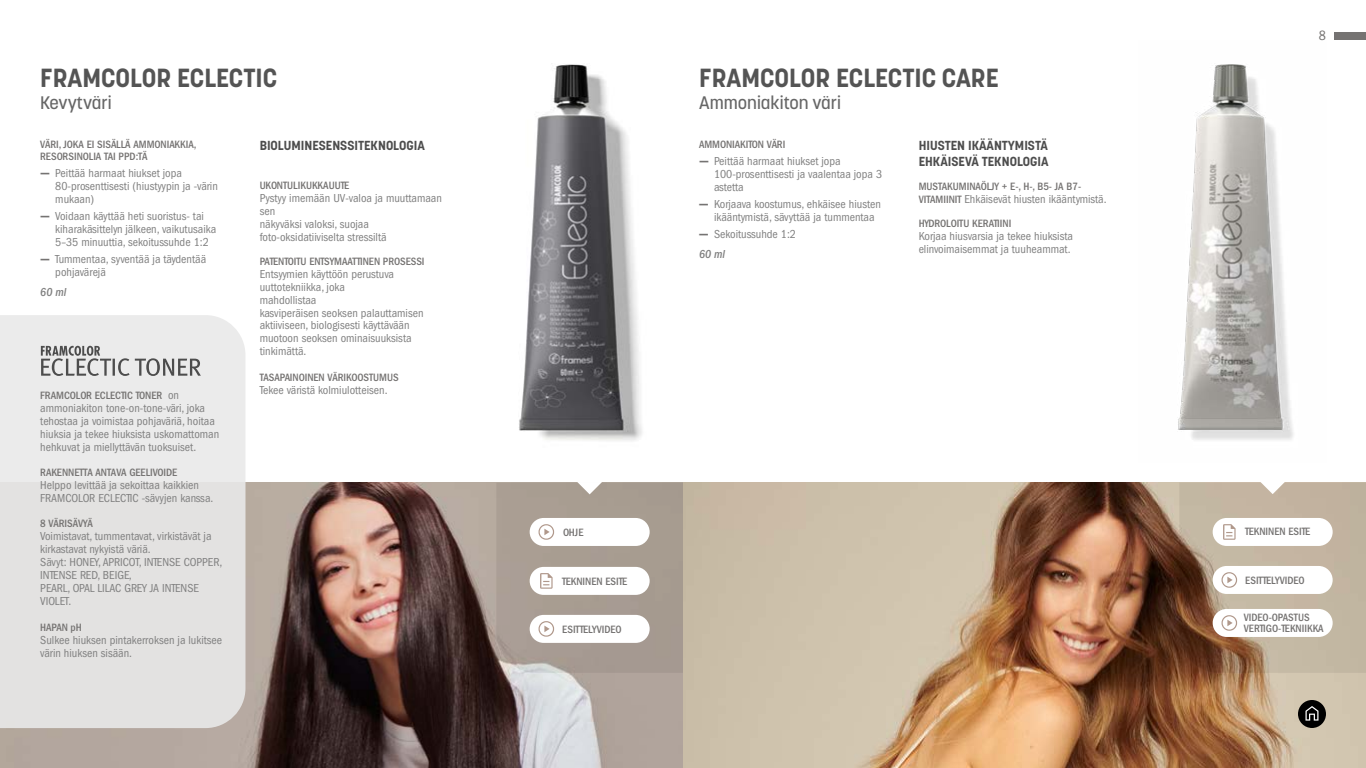
<style>
.page{position:relative;width:1366px;height:768px;background:#fff}
.page>*{position:absolute;margin:0;border:0;box-sizing:border-box;transform-origin:0 0}
.t1{font:700 26px "Korolev";color:#545454}
.t2{font:500 18px "Korolev";color:#666}
.t3{font:condensed 14px "Franklin Gothic LT Pro";color:#757372}
.t4{font:700 13px/15.6px "Korolev";color:#4d4d4d}
.t5{font:condensed 12px/13px "Franklin Gothic LT Pro";color:#808080}
.t6{font:italic 500 condensed 12px "Franklin Gothic LT Pro";color:#808080}
.t7{font:500 condensed 11px/12px "Franklin Gothic LT Pro";color:#757372}
.s1{font-family:"Gotham";font-weight:700;font-stretch:normal;font-size:11px;color:#757372}
.s2{font-weight:400;font-size:12px;color:#808080}
.s3{font-weight:500;font-style:italic}
.s4{font-weight:500;font-size:11px;color:#757372}
</style>
<div class="page">
<img style="left:0;top:482px;width:1066px;height:286px">
<img style="left:1066px;top:482px;width:300px;height:286px">
<img style="left:519px;top:64px;width:123px;height:377px">
<img style="left:1178px;top:64px;width:115px;height:376px">
<svg style="left:0;top:315px;width:245px;height:413px;background:#e5e5e4"></svg>
<svg style="left:41px;top:346px;width:160px;height:30px;background:#c1c1c1"></svg>
<div style="left:1334px;top:32px;width:32px;height:8px;background:#757372"></div>
<div style="left:1298px;top:700px;width:28px;height:28px;background:#000;border-radius:50%"></div>
<svg style="left:1306px;top:706px;width:12px;height:15px"></svg>
<svg style="left:1179px;top:482px;width:187px;height:191px"></svg>
<svg style="left:496px;top:482px;width:187px;height:191px"></svg>
<h1 class="t1" style="left:40px;top:61px;width:238px">FRAMCOLOR ECLECTIC</h1>
<h2 class="t2" style="left:40px;top:91px;width:73px">Kevytväri</h2>
<p class="t7" style="left:40px;top:138px;width:158px">VÄRI, JOKA EI SISÄLLÄ AMMONIAKKIA,<br>RESORSINOLIA TAI PPD:TÄ</p>
<p class="t5" style="left:55px;top:167px;width:164px;text-indent:-15px"><span class="s1">—</span> Peittää harmaat hiukset jopa<br>80-prosenttisesti (hiustyypin ja -värin mukaan)</p>
<p class="t5" style="left:55px;top:210px;width:163px;text-indent:-15px"><span class="s1">—</span> Voidaan käyttää heti suoristus- tai kiharakäsittelyn jälkeen, vaikutusaika<br>5–35 minuuttia, sekoitussuhde 1:2</p>
<p class="t5" style="left:55px;top:253px;width:152px;text-indent:-15px"><span class="s1">—</span> Tummentaa, syventää ja täydentää pohjavärejä</p>
<p class="t6" style="left:40px;top:285px;width:28px">60 ml</p>
<p class="t7" style="left:40px;top:390px;width:140px">FRAMCOLOR ECLECTIC TONER <span class="s2">on</span></p>
<p class="t5" style="left:40px;top:402px;width:181px">ammoniakiton tone-on-tone-väri, joka tehostaa ja voimistaa pohjaväriä, hoitaa hiuksia ja tekee hiuksista uskomattoman hehkuvat ja miellyttävän tuoksuiset.</p>
<p class="t7" style="left:40px;top:467px;width:138px">RAKENNETTA ANTAVA GEELIVOIDE</p>
<p class="t5" style="left:40px;top:479px;width:175px">Helppo levittää ja sekoittaa kaikkien<br>FRAMCOLOR ECLECTIC ‑sävyjen kanssa.</p>
<p class="t7" style="left:40px;top:518px;width:54px">8 VÄRISÄVYÄ</p>
<p class="t5" style="left:40px;top:530px;width:184px">Voimistavat, tummentavat, virkistävät ja kirkastavat nykyistä väriä.<br>Sävyt: HONEY, APRICOT, INTENSE COPPER,<br>INTENSE RED, BEIGE,<br>PEARL, OPAL LILAC GREY JA INTENSE<br>VIOLET.</p>
<p class="t7" style="left:40px;top:622px;width:43px">HAPAN pH</p>
<p class="t5" style="left:40px;top:634px;width:183px">Sulkee hiuksen pintakerroksen ja lukitsee värin hiuksen sisään.</p>
<p class="t4" style="left:260px;top:138px;width:167px">BIOLUMINESENSSITEKNOLOGIA</p>
<p class="t7" style="left:260px;top:179px;width:91px">UKONTULIKUKKAUUTE</p>
<p class="t5" style="left:260px;top:191px;width:184px">Pystyy imemään UV-valoa ja muuttamaan sen<br>näkyväksi valoksi, suojaa foto-oksidatiiviselta stressiltä</p>
<p class="t7" style="left:260px;top:255px;width:166px">PATENTOITU ENTSYMAATTINEN PROSESSI</p>
<p class="t5" style="left:260px;top:267px;width:165px">Entsyymien käyttöön perustuva uuttotekniikka, joka<br>mahdollistaa<br>kasviperäisen seoksen palauttamisen aktiiviseen, biologisesti käyttävään muotoon seoksen ominaisuuksista tinkimättä.</p>
<p class="t7" style="left:260px;top:371px;width:141px">TASAPAINOINEN VÄRIKOOSTUMUS</p>
<p class="t5" style="left:260px;top:383px;width:129px">Tekee väristä kolmiulotteisen.</p>
<h1 class="t1" style="left:699px;top:61px;width:301px">FRAMCOLOR ECLECTIC CARE</h1>
<h2 class="t2" style="left:699px;top:91px;width:143px">Ammoniakiton väri</h2>
<p class="t7" style="left:699px;top:138px;width:88px">AMMONIAKITON VÄRI</p>
<p class="t5" style="left:714px;top:155px;width:170px;text-indent:-15px"><span class="s1">—</span> Peittää harmaat hiukset jopa<br>100-prosenttisesti ja vaalentaa jopa 3 astetta</p>
<p class="t5" style="left:714px;top:198px;width:168px;text-indent:-15px"><span class="s1">—</span> Korjaava koostumus, ehkäisee hiusten ikääntymistä, sävyttää ja tummentaa</p>
<p class="t5" style="left:699px;top:224px;width:99px;line-height:20px"><span class="s1">—</span> Sekoitussuhde 1:2<br><span class="s3">60 ml</span></p>
<p class="t4" style="left:919px;top:138px;width:131px">HIUSTEN IKÄÄNTYMISTÄ<br>EHKÄISEVÄ TEKNOLOGIA</p>
<p class="t7" style="left:919px;top:181px;width:164px">MUSTAKUMINAÖLJY + E-, H-, B5- JA B7-</p>
<p class="t5" style="left:919px;top:193px;width:190px"><span class="s4">VITAMIINIT</span> Ehkäisevät hiusten ikääntymistä.</p>
<p class="t7" style="left:919px;top:218px;width:94px">HYDROLOITU KERATIINI</p>
<p class="t5" style="left:919px;top:230px;width:156px">Korjaa hiusvarsia ja tekee hiuksista elinvoimaisemmat ja tuuheammat.</p>
<p class="t7" style="left:563px;top:526px;width:22px">OHJE</p>
<p class="t7" style="left:562px;top:575px;width:66px">TEKNINEN ESITE</p>
<p class="t7" style="left:562px;top:623px;width:61px">ESITTELYVIDEO</p>
<p class="t3" style="left:1319px;top:28px;width:9px">8</p>
<p class="t7" style="left:1245px;top:526px;width:66px">TEKNINEN ESITE</p>
<p class="t7" style="left:1245px;top:574px;width:61px">ESITTELYVIDEO</p>
<p class="t7" style="left:1244px;top:612px;width:81px;line-height:11px">VIDEO-OPASTUS<br>VERTIGO-TEKNIIKKA</p>
</div>
